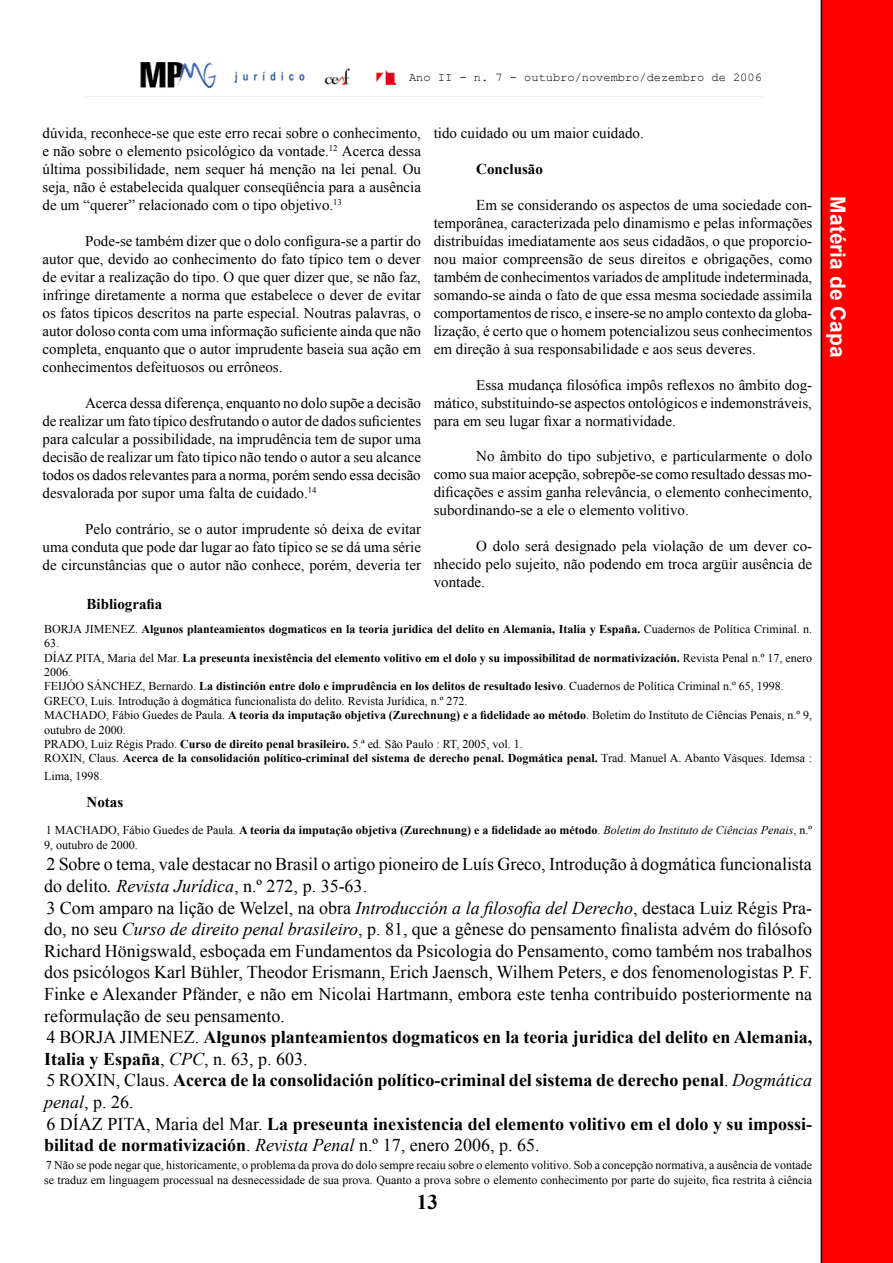
<style>
.page{position:relative;width:893px;height:1263px;background:#fff}
.page>*{position:absolute;margin:0;border:0;box-sizing:border-box;transform-origin:0 0}
.t1{font:700 21px "Arial";color:#fff}
.t2{font:700 21px "Times New Roman";color:#000}
.t3{font:18px/21.6px "Times New Roman";color:#000}
.t4{font:15px/18px "Times New Roman";color:#000;text-align:justify}
.t5{font:700 15px "Times New Roman";color:#000}
.t6{font:12px/14.4px "Times New Roman";color:#000}
.t7{font:700 12px/14.4px "Times New Roman";color:#000}
.t8{font:12px "Courier New";color:#000}
.s1{font-weight:700}
.s2{font-weight:400}
.s3{font-weight:400;font-style:italic}
.s4{font-style:italic}
</style>
<div class="page">
<div style="left:821px;top:0;width:72px;height:1263px;background:#f00"></div>
<img style="left:85px;top:63px;width:679px;height:34px">
<p class="t8" style="left:409px;top:70px;width:354px">Ano II - n. 7 - outubro/novembro/dezembro de 2006</p>
<p class="t4" style="left:43px;top:124px;width:380px">dúvida, reconhece-se que este erro recai sobre o conhecimento, e não sobre o elemento psicológico da vontade.<sup>12</sup> Acerca dessa última possibilidade, nem sequer há menção na lei penal. Ou seja, não é estabelecida qualquer conseqüência para a ausência de um “querer” relacionado com o tipo objetivo.<sup>13</sup></p>
<p class="t4" style="left:43px;top:232px;width:380px;text-indent:43px">Pode-se também dizer que o dolo configura-se a partir do autor que, devido ao conhecimento do fato típico tem o dever de evitar a realização do tipo. O que quer dizer que, se não faz, infringe diretamente a norma que estabelece o dever de evitar os fatos típicos descritos na parte especial. Noutras palavras, o autor doloso conta com uma informação suficiente ainda que não completa, enquanto que o autor imprudente baseia sua ação em conhecimentos defeituosos ou errôneos.</p>
<p class="t4" style="left:43px;top:393px;width:380px;text-indent:43px">Acerca dessa diferença, enquanto no dolo supõe a decisão de realizar um fato típico desfrutando o autor de dados suficientes para calcular a possibilidade, na imprudência tem de supor uma decisão de realizar um fato típico não tendo o autor a seu alcance todos os dados relevantes para a norma, porém sendo essa decisão desvalorada por supor uma falta de cuidado.<sup>14</sup></p>
<p class="t4" style="left:43px;top:519px;width:380px;text-indent:43px">Pelo contrário, se o autor imprudente só deixa de evitar uma conduta que pode dar lugar ao fato típico se se dá uma série de circunstâncias que o autor não conhece, porém, deveria ter</p>
<p class="t4" style="left:434px;top:124px;width:211px">tido cuidado ou um maior cuidado.</p>
<p class="t5" style="left:476px;top:158px;width:68px">Conclusão</p>
<p class="t4" style="left:434px;top:195px;width:380px;text-indent:43px">Em se considerando os aspectos de uma sociedade con&shy;temporânea, caracterizada pelo dinamismo e pelas informações distribuídas imediatamente aos seus cidadãos, o que proporcio&shy;nou maior compreensão de seus direitos e obrigações, como também de conhecimentos variados de amplitude indeterminada, somando-se ainda o fato de que essa mesma sociedade assimila comportamentos de risco, e insere-se no amplo contexto da globa&shy;lização, é certo que o homem potencializou seus conhecimentos em direção à sua responsabilidade e aos seus deveres.</p>
<p class="t4" style="left:434px;top:375px;width:380px;text-indent:43px">Essa mudança filosófica impôs reflexos no âmbito dog&shy;mático, substituindo-se aspectos ontológicos e indemonstráveis, para em seu lugar fixar a normatividade.</p>
<p class="t4" style="left:434px;top:447px;width:380px;text-indent:43px">No âmbito do tipo subjetivo, e particularmente o dolo como sua maior acepção, sobrepõe-se como resultado dessas mo&shy;dificações e assim ganha relevância, o elemento conhecimento, subordinando-se a ele o elemento volitivo.</p>
<p class="t4" style="left:434px;top:537px;width:380px;text-indent:43px">O dolo será designado pela violação de um dever co&shy;nhecido pelo sujeito, não podendo em troca argüir ausência de vontade.</p>
<p class="t5" style="left:87px;top:594px;width:77px">Bibliografia</p>
<p class="t6" style="left:44px;top:621px;width:770px">BORJA JIMENEZ. <span class="s1">Algunos planteamientos dogmaticos en la teoria juridica del delito en Alemania, Italia y España.</span> Cuadernos de Política Criminal. n.<br>63.<br>DÍAZ PITA, Maria del Mar. <span class="s1">La preseunta inexistência del elemento volitivo em el dolo y su impossibilitad de normativización.</span> Revista Penal n.º 17, enero 2006.<br>FEIJÓO SÁNCHEZ, Bernardo. <span class="s1">La distinción entre dolo e imprudência en los delitos de resultado lesivo</span>. Cuadernos de Política Criminal n.º 65, 1998.<br>GRECO, Luís. Introdução à dogmática funcionalista do delito. Revista Jurídica, n.º 272.<br>MACHADO, Fábio Guedes de Paula. <span class="s1">A teoria da imputação objetiva (Zurechnung) e a fidelidade ao método</span>. Boletim do Instituto de Ciências Penais, n.º 9, outubro de 2000.<br>PRADO, Luiz Régis Prado. <span class="s1">Curso de direito penal brasileiro.</span> 5.ª ed. São Paulo : RT, 2005, vol. 1.<br>ROXIN, Claus. <span class="s1">Acerca de la consolidación político-criminal del sistema de derecho penal. Dogmática penal.</span> Trad. Manuel A. Abanto Vásques. Idemsa :</p>
<p class="t6" style="left:44px;top:769px;width:60px">Lima, 1998.</p>
<p class="t5" style="left:87px;top:792px;width:38px">Notas</p>
<p class="t7" style="left:44px;top:823px;width:770px"><span class="s2">1 MACHADO, Fábio Guedes de Paula.</span> A teoria da imputação objetiva (Zurechnung) e a fidelidade ao método<span class="s2">.</span> <span class="s3">Boletim do Instituto de Ciências Penais</span><span class="s2">, n.º<br>9, outubro de 2000.</span></p>
<p class="t3" style="left:44px;top:853px;width:770px">2 Sobre o tema, vale destacar no Brasil o artigo pioneiro de Luís Greco, Introdução à dogmática funcionalista do delito<span class="s4">. Revista Jurídica</span>, n.º 272, p. 35-63.<br>3 Com amparo na lição de Welzel, na obra <span class="s4">Introducción a la filosofia del Derecho</span>, destaca Luiz Régis Pra&shy;do, no seu <span class="s4">Curso de direito penal brasileiro</span>, p. 81, que a gênese do pensamento finalista advém do filósofo Richard Hönigswald, esboçada em Fundamentos da Psicologia do Pensamento, como também nos trabalhos dos psicólogos Karl Bühler, Theodor Erismann, Erich Jaensch, Wilhem Peters, e dos fenomenologistas P. F.<br>Finke e Alexander Pfänder, e não em Nicolai Hartmann, embora este tenha contribuído posteriormente na reformulação de seu pensamento.<br>4 BORJA JIMENEZ. <span class="s1">Algunos planteamientos dogmaticos en la teoria juridica del delito en Alemania, Italia y España</span>, <span class="s4">CPC</span>, n. 63, p. 603.<br>5 ROXIN, Claus. <span class="s1">Acerca de la consolidación político-criminal del sistema de derecho penal</span>. <span class="s4">Dogmática penal</span>, p. 26.<br>6 DÍAZ PITA, Maria del Mar. <span class="s1">La preseunta inexistencia del elemento volitivo em el dolo y su impossi&shy;bilitad de normativización</span>. <span class="s4">Revista Penal</span> n.º 17, enero 2006, p. 65.</p>
<p class="t6" style="left:44px;top:1158px;width:770px">7 Não se pode negar que, historicamente, o problema da prova do dolo sempre recaiu sobre o elemento volitivo. Sob a concepção normativa, a ausência de vontade se traduz em linguagem processual na desnecessidade de sua prova. Quanto a prova sobre o elemento conhecimento por parte do sujeito, fica restrita à ciência</p>
<h1 class="t2" style="left:417px;top:1188px;width:22px">13</h1>
<h1 class="t1" style="left:852px;top:64px;width:295px;rotate:90deg">Matéria de CapMatéria de Capa</h1>
</div>
